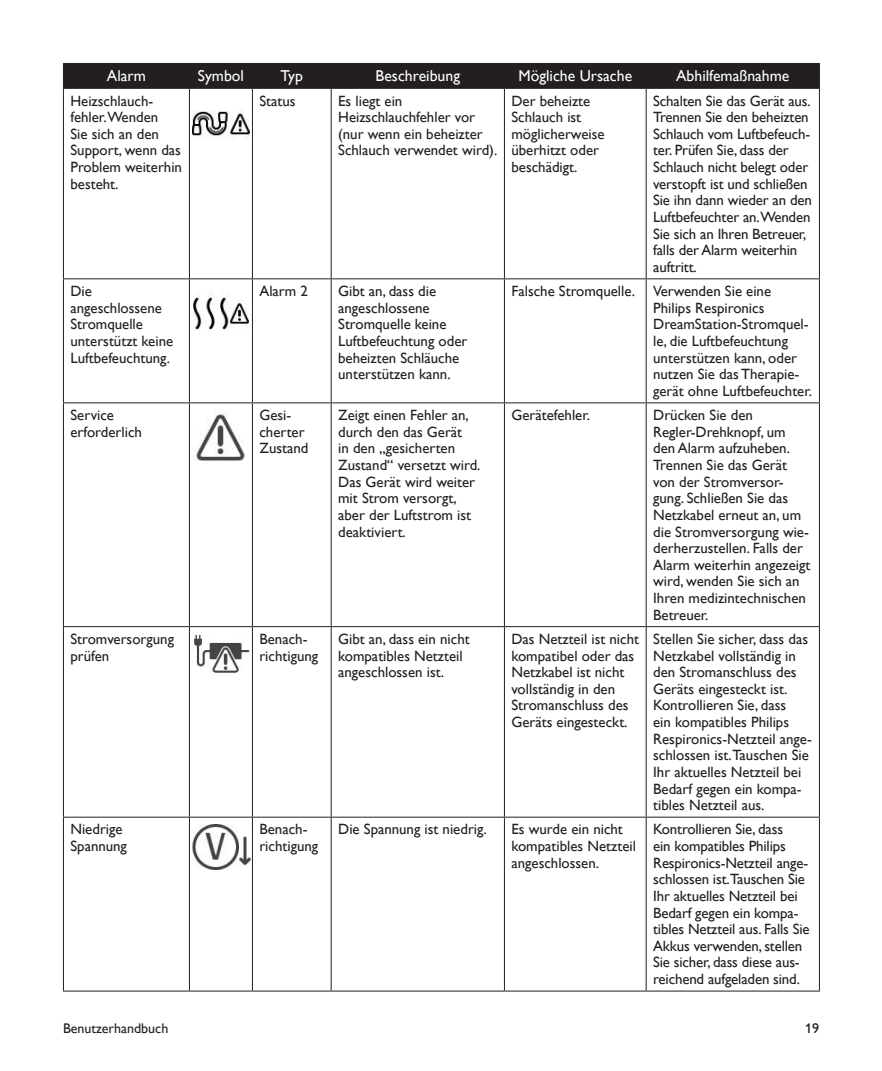
<style>
.page{position:relative;width:882px;height:1071px;background:#fff}
.page>*{position:absolute;margin:0;border:0;box-sizing:border-box;transform-origin:0 0}
.t1{font:15.75px "Gill Alt One";color:#fff}
.t2{font:14.88px/16.6px "Gill Alt One";color:#231f20}
.t3{font:14px "Gill Alt One";color:#231f20}
</style>
<div class="page">
<div style="left:63px;top:63px;width:757px;height:25px;background:#231f20"></div>
<hr style="left:63px;top:88px;width:126px;height:1px;background:#231f20">
<hr style="left:63px;top:89px;width:1px;height:189px;background:#231f20">
<hr style="left:189px;top:88px;width:63px;height:1px;background:#231f20">
<hr style="left:189px;top:89px;width:1px;height:189px;background:#231f20">
<hr style="left:252px;top:88px;width:79px;height:1px;background:#231f20">
<hr style="left:252px;top:89px;width:1px;height:189px;background:#231f20">
<hr style="left:331px;top:88px;width:173px;height:1px;background:#231f20">
<hr style="left:331px;top:89px;width:1px;height:189px;background:#231f20">
<hr style="left:504px;top:88px;width:142px;height:1px;background:#231f20">
<hr style="left:504px;top:89px;width:1px;height:189px;background:#231f20">
<hr style="left:646px;top:88px;width:174px;height:1px;background:#231f20">
<hr style="left:646px;top:89px;width:1px;height:189px;background:#231f20">
<hr style="left:819px;top:89px;width:1px;height:189px;background:#231f20">
<hr style="left:63px;top:278px;width:126px;height:1px;background:#231f20">
<hr style="left:63px;top:279px;width:1px;height:123px;background:#231f20">
<hr style="left:189px;top:278px;width:63px;height:1px;background:#231f20">
<hr style="left:189px;top:279px;width:1px;height:123px;background:#231f20">
<hr style="left:252px;top:278px;width:79px;height:1px;background:#231f20">
<hr style="left:252px;top:279px;width:1px;height:123px;background:#231f20">
<hr style="left:331px;top:278px;width:173px;height:1px;background:#231f20">
<hr style="left:331px;top:279px;width:1px;height:123px;background:#231f20">
<hr style="left:504px;top:278px;width:142px;height:1px;background:#231f20">
<hr style="left:504px;top:279px;width:1px;height:123px;background:#231f20">
<hr style="left:646px;top:278px;width:174px;height:1px;background:#231f20">
<hr style="left:646px;top:279px;width:1px;height:123px;background:#231f20">
<hr style="left:819px;top:279px;width:1px;height:123px;background:#231f20">
<hr style="left:63px;top:402px;width:126px;height:1px;background:#231f20">
<hr style="left:63px;top:403px;width:1px;height:223px;background:#231f20">
<hr style="left:189px;top:402px;width:63px;height:1px;background:#231f20">
<hr style="left:189px;top:403px;width:1px;height:223px;background:#231f20">
<hr style="left:252px;top:402px;width:79px;height:1px;background:#231f20">
<hr style="left:252px;top:403px;width:1px;height:223px;background:#231f20">
<hr style="left:331px;top:402px;width:173px;height:1px;background:#231f20">
<hr style="left:331px;top:403px;width:1px;height:223px;background:#231f20">
<hr style="left:504px;top:402px;width:142px;height:1px;background:#231f20">
<hr style="left:504px;top:403px;width:1px;height:223px;background:#231f20">
<hr style="left:646px;top:402px;width:174px;height:1px;background:#231f20">
<hr style="left:646px;top:403px;width:1px;height:223px;background:#231f20">
<hr style="left:819px;top:403px;width:1px;height:223px;background:#231f20">
<hr style="left:63px;top:626px;width:126px;height:1px;background:#231f20">
<hr style="left:63px;top:627px;width:1px;height:190px;background:#231f20">
<hr style="left:189px;top:626px;width:63px;height:1px;background:#231f20">
<hr style="left:189px;top:627px;width:1px;height:190px;background:#231f20">
<hr style="left:252px;top:626px;width:79px;height:1px;background:#231f20">
<hr style="left:252px;top:627px;width:1px;height:190px;background:#231f20">
<hr style="left:331px;top:626px;width:173px;height:1px;background:#231f20">
<hr style="left:331px;top:627px;width:1px;height:190px;background:#231f20">
<hr style="left:504px;top:626px;width:142px;height:1px;background:#231f20">
<hr style="left:504px;top:627px;width:1px;height:190px;background:#231f20">
<hr style="left:646px;top:626px;width:174px;height:1px;background:#231f20">
<hr style="left:646px;top:627px;width:1px;height:190px;background:#231f20">
<hr style="left:819px;top:627px;width:1px;height:190px;background:#231f20">
<hr style="left:63px;top:817px;width:126px;height:1px;background:#231f20">
<hr style="left:63px;top:818px;width:1px;height:173px;background:#231f20">
<hr style="left:189px;top:817px;width:63px;height:1px;background:#231f20">
<hr style="left:189px;top:818px;width:1px;height:173px;background:#231f20">
<hr style="left:252px;top:817px;width:79px;height:1px;background:#231f20">
<hr style="left:252px;top:818px;width:1px;height:173px;background:#231f20">
<hr style="left:331px;top:817px;width:173px;height:1px;background:#231f20">
<hr style="left:331px;top:818px;width:1px;height:173px;background:#231f20">
<hr style="left:504px;top:817px;width:142px;height:1px;background:#231f20">
<hr style="left:504px;top:818px;width:1px;height:173px;background:#231f20">
<hr style="left:646px;top:817px;width:174px;height:1px;background:#231f20">
<hr style="left:646px;top:818px;width:1px;height:173px;background:#231f20">
<hr style="left:819px;top:818px;width:1px;height:173px;background:#231f20">
<hr style="left:63px;top:991px;width:126px;height:1px;background:#231f20">
<hr style="left:189px;top:991px;width:63px;height:1px;background:#231f20">
<hr style="left:252px;top:991px;width:79px;height:1px;background:#231f20">
<hr style="left:331px;top:991px;width:173px;height:1px;background:#231f20">
<hr style="left:504px;top:991px;width:142px;height:1px;background:#231f20">
<hr style="left:646px;top:991px;width:174px;height:1px;background:#231f20">
<img style="left:193px;top:110px;width:56px;height:29px">
<img style="left:193px;top:292px;width:56px;height:38px">
<img style="left:196px;top:410px;width:49px;height:51px">
<img style="left:194px;top:634px;width:55px;height:39px">
<img style="left:192px;top:824px;width:58px;height:45px">
<p class="t1" style="left:107px;top:67px;width:41px">Alarm</p>
<p class="t1" style="left:198px;top:67px;width:48px">Symbol</p>
<p class="t1" style="left:281px;top:67px;width:24px">Typ</p>
<p class="t1" style="left:376px;top:67px;width:86px">Beschreibung</p>
<p class="t1" style="left:518px;top:67px;width:115px">Mögliche Ursache</p>
<p class="t1" style="left:676px;top:67px;width:115px">Abhilfemaßnahme</p>
<p class="t2" style="left:70px;top:92px;width:113px">Heizschlauch&shy;fehler.Wenden<br>Sie sich an den<br>Support, wenn das<br>Problem weiterhin besteht.</p>
<p class="t2" style="left:259px;top:92px;width:38px">Status</p>
<p class="t2" style="left:338px;top:92px;width:161px">Es liegt ein<br>Heizschlauchfehler vor (nur wenn ein beheizter<br>Schlauch verwendet wird).</p>
<p class="t2" style="left:511px;top:92px;width:95px">Der beheizte<br>Schlauch ist möglicherweise überhitzt oder beschädigt.</p>
<p class="t2" style="left:653px;top:92px;width:160px">Schalten Sie das Gerät aus.<br>Trennen Sie den beheizten<br>Schlauch vom Luftbefeuch&shy;ter. Prüfen Sie, dass der<br>Schlauch nicht belegt oder verstopft ist und schließen<br>Sie ihn dann wieder an den<br>Luftbefeuchter an.Wenden<br>Sie sich an Ihren Betreuer, falls der Alarm weiterhin auftritt.</p>
<p class="t2" style="left:70px;top:283px;width:104px">Die angeschlossene<br>Stromquelle unterstützt keine<br>Luftbefeuchtung.</p>
<p class="t2" style="left:259px;top:283px;width:50px">Alarm 2</p>
<p class="t2" style="left:338px;top:283px;width:131px">Gibt an, dass die angeschlossene<br>Stromquelle keine<br>Luftbefeuchtung oder beheizten Schläuche unterstützen kann.</p>
<p class="t2" style="left:511px;top:283px;width:125px">Falsche Stromquelle.</p>
<p class="t2" style="left:653px;top:283px;width:160px">Verwenden Sie eine<br>Philips Respironics<br>DreamStation-Stromquel&shy;le, die Luftbefeuchtung unterstützen kann, oder nutzen Sie das Therapie&shy;gerät ohne Luftbefeuchter.</p>
<p class="t2" style="left:70px;top:407px;width:73px">Service erforderlich</p>
<p class="t2" style="left:259px;top:407px;width:51px">Gesi&shy;cherter<br>Zustand</p>
<p class="t2" style="left:338px;top:407px;width:144px">Zeigt einen Fehler an, durch den das Gerät<br>in den „gesicherten<br>Zustand“ versetzt wird.<br>Das Gerät wird weiter mit Strom versorgt, aber der Luftstrom ist deaktiviert.</p>
<p class="t2" style="left:511px;top:407px;width:80px">Gerätefehler.</p>
<p class="t2" style="left:653px;top:407px;width:159px">Drücken Sie den<br>Regler-Drehknopf, um den Alarm aufzuheben.<br>Trennen Sie das Gerät von der Stromversor&shy;gung. Schließen Sie das<br>Netzkabel erneut an, um die Stromversorgung wie&shy;derherzustellen. Falls der<br>Alarm weiterhin angezeigt wird, wenden Sie sich an<br>Ihren medizintechnischen<br>Betreuer.</p>
<p class="t2" style="left:70px;top:630px;width:105px">Stromversorgung prüfen</p>
<p class="t2" style="left:259px;top:630px;width:60px">Benach&shy;richtigung</p>
<p class="t2" style="left:338px;top:630px;width:133px">Gibt an, dass ein nicht kompatibles Netzteil angeschlossen ist.</p>
<p class="t2" style="left:511px;top:630px;width:129px">Das Netzteil ist nicht kompatibel oder das<br>Netzkabel ist nicht vollständig in den<br>Stromanschluss des<br>Geräts eingesteckt.</p>
<p class="t2" style="left:653px;top:630px;width:160px">Stellen Sie sicher, dass das<br>Netzkabel vollständig in den Stromanschluss des<br>Geräts eingesteckt ist.<br>Kontrollieren Sie, dass<br>ein kompatibles Philips<br>Respironics-Netzteil ange&shy;schlossen ist.Tauschen Sie<br>Ihr aktuelles Netzteil bei<br>Bedarf gegen ein kompa&shy;tibles Netzteil aus.</p>
<p class="t2" style="left:70px;top:821px;width:58px">Niedrige<br>Spannung</p>
<p class="t2" style="left:259px;top:821px;width:60px">Benach&shy;richtigung</p>
<p class="t2" style="left:338px;top:821px;width:150px">Die Spannung ist niedrig.</p>
<p class="t2" style="left:511px;top:821px;width:126px">Es wurde ein nicht kompatibles Netzteil angeschlossen.</p>
<p class="t2" style="left:653px;top:821px;width:158px">Kontrollieren Sie, dass<br>ein kompatibles Philips<br>Respironics-Netzteil ange&shy;schlossen ist.Tauschen Sie<br>Ihr aktuelles Netzteil bei<br>Bedarf gegen ein kompa&shy;tibles Netzteil aus. Falls Sie<br>Akkus verwenden, stellen<br>Sie sicher, dass diese aus&shy;reichend aufgeladen sind.</p>
<p class="t3" style="left:63px;top:1020px;width:107px">Benutzerhandbuch</p>
<p class="t3" style="left:805px;top:1020px;width:15px">19</p>
</div>
